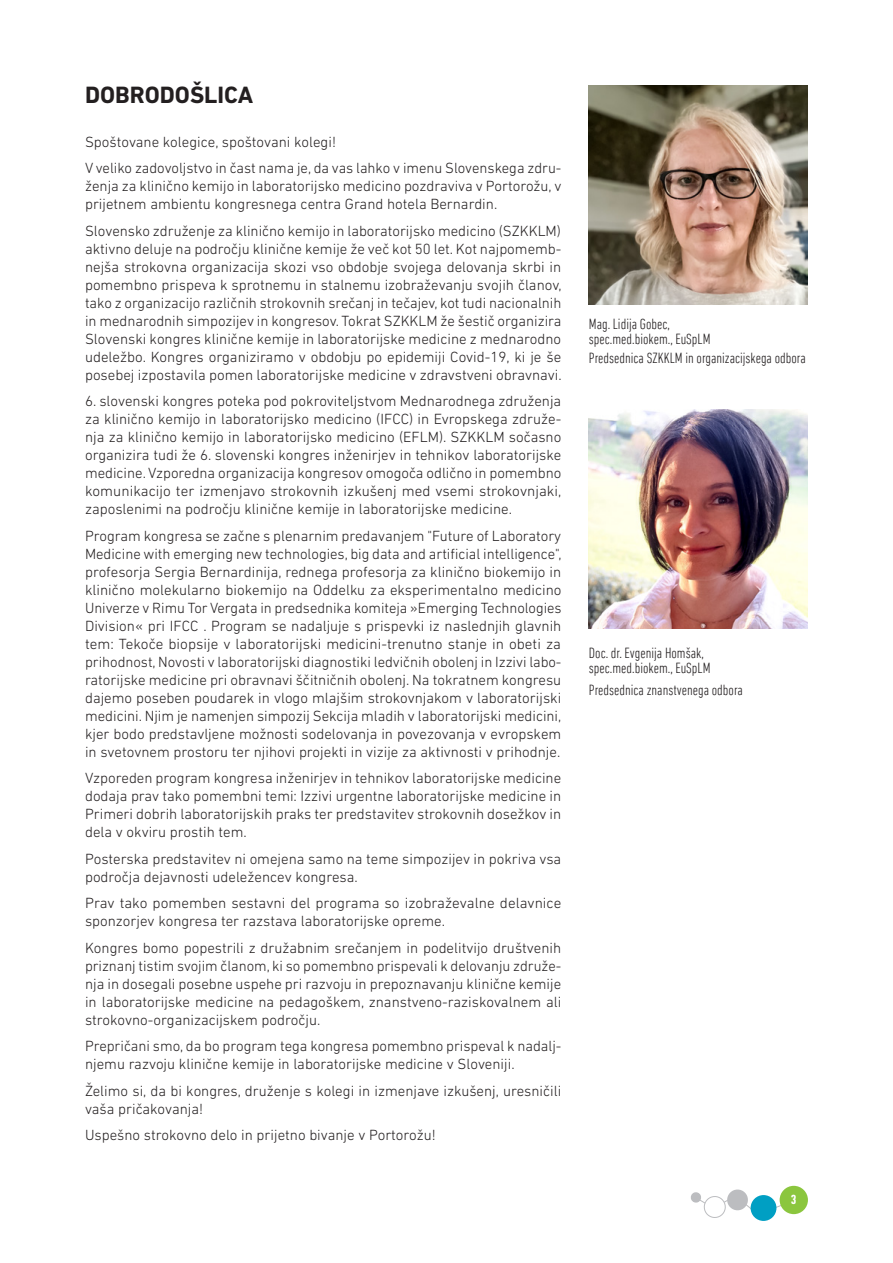
<style>
.page{position:relative;width:893px;height:1263px;background:#fff}
.page>*{position:absolute;margin:0;border:0;box-sizing:border-box;transform-origin:0 0}
._01_Naslov{font:700 24px "DIN Next LT Pro";color:#231f20}
.TXT_Uvodnik{font:300 15px/18px "DIN Next LT Pro";color:#231f20;text-align:justify}
.TXT_Uvodnik-2{font:300 condensed 15px/15px "DIN Next LT Pro";color:#231f20}
.t1{font:700 condensed 13.5px "DIN Next LT Pro";color:#fff}
</style>
<div class="page">
<svg style="left:691px;top:1189px;width:62px;height:29px"></svg>
<svg style="left:776px;top:1204px;width:7px;height:5px"></svg>
<div style="left:751px;top:1195px;width:25px;height:26px;background:#009fc3;border-radius:50%"></div>
<div style="left:780px;top:1186px;width:28px;height:28px;background:#8bc63e;border-radius:50%"></div>
<img style="left:589px;top:85px;width:219px;height:220px">
<img style="left:589px;top:409px;width:219px;height:219px">
<p class="_01_Naslov" style="left:85px;top:81px;width:170px">DOBRODOŠLICA</p>
<p class="TXT_Uvodnik" style="left:85px;top:132px;width:252px">Spoštovane kolegice, spoštovani kolegi!</p>
<p class="TXT_Uvodnik" style="left:85px;top:159px;width:478px">V veliko zadovoljstvo in čast nama je, da vas lahko v imenu Slovenskega zdru&shy;ženja za klinično kemijo in laboratorijsko medicino pozdraviva v Portorožu, v prijetnem ambientu kongresnega centra Grand hotela Bernardin.</p>
<p class="TXT_Uvodnik" style="left:85px;top:221px;width:478px">Slovensko združenje za klinično kemijo in laboratorijsko medicino (SZKKLM) aktivno deluje na področju klinične kemije že več kot 50 let. Kot najpomemb&shy;nejša strokovna organizacija skozi vso obdobje svojega delovanja skrbi in pomembno prispeva k sprotnemu in stalnemu izobraževanju svojih članov, tako z organizacijo različnih strokovnih srečanj in tečajev, kot tudi nacionalnih in mednarodnih simpozijev in kongresov. Tokrat SZKKLM že šestič organizira Slovenski kongres klinične kemije in laboratorijske medicine z mednarodno udeležbo. Kongres organiziramo v obdobju po epidemiji Covid-19, ki je še posebej izpostavila pomen laboratorijske medicine v zdravstveni obravnavi.</p>
<p class="TXT_Uvodnik" style="left:85px;top:392px;width:478px">6. slovenski kongres poteka pod pokroviteljstvom Mednarodnega združenja za klinično kemijo in laboratorijsko medicino (IFCC) in Evropskega združe&shy;nja za klinično kemijo in laboratorijsko medicino (EFLM). SZKKLM sočasno organizira tudi že 6. slovenski kongres inženirjev in tehnikov laboratorijske medicine. Vzporedna organizacija kongresov omogoča odlično in pomembno komunikacijo ter izmenjavo strokovnih izkušenj med vsemi strokovnjaki, zaposlenimi na področju klinične kemije in laboratorijske medicine.</p>
<p class="TXT_Uvodnik" style="left:85px;top:526px;width:478px">Program kongresa se začne s plenarnim predavanjem "Future of Laboratory Medicine with emerging new technologies, big data and artificial intelligence", profesorja Sergia Bernardinija, rednega profesorja za klinično biokemijo in klinično molekularno biokemijo na Oddelku za eksperimentalno medicino Univerze v Rimu Tor Vergata in predsednika komiteja »Emerging Technologies Division« pri IFCC . Program se nadaljuje s prispevki iz naslednjih glavnih tem: Tekoče biopsije v laboratorijski medicini-trenutno stanje in obeti za prihodnost, Novosti v laboratorijski diagnostiki ledvičnih obolenj in Izzivi labo&shy;ratorijske medicine pri obravnavi ščitničnih obolenj. Na tokratnem kongresu dajemo poseben poudarek in vlogo mlajšim strokovnjakom v laboratorijski medicini. Njim je namenjen simpozij Sekcija mladih v laboratorijski medicini, kjer bodo predstavljene možnosti sodelovanja in povezovanja v evropskem in svetovnem prostoru ter njihovi projekti in vizije za aktivnosti v prihodnje.</p>
<p class="TXT_Uvodnik" style="left:85px;top:769px;width:478px">Vzporeden program kongresa inženirjev in tehnikov laboratorijske medicine dodaja prav tako pomembni temi: Izzivi urgentne laboratorijske medicine in Primeri dobrih laboratorijskih praks ter predstavitev strokovnih dosežkov in dela v okviru prostih tem.</p>
<p class="TXT_Uvodnik" style="left:85px;top:849px;width:478px">Posterska predstavitev ni omejena samo na teme simpozijev in pokriva vsa področja dejavnosti udeležencev kongresa.</p>
<p class="TXT_Uvodnik" style="left:85px;top:894px;width:478px">Prav tako pomemben sestavni del programa so izobraževalne delavnice sponzorjev kongresa ter razstava laboratorijske opreme.</p>
<p class="TXT_Uvodnik" style="left:85px;top:938px;width:478px">Kongres bomo popestrili z družabnim srečanjem in podelitvijo društvenih priznanj tistim svojim članom, ki so pomembno prispevali k delovanju združe&shy;nja in dosegali posebne uspehe pri razvoju in prepoznavanju klinične kemije in laboratorijske medicine na pedagoškem, znanstveno-raziskovalnem ali strokovno-organizacijskem področju.</p>
<p class="TXT_Uvodnik" style="left:85px;top:1037px;width:478px">Prepričani smo, da bo program tega kongresa pomembno prispeval k nadalj&shy;njemu razvoju klinične kemije in laboratorijske medicine v Sloveniji.</p>
<p class="TXT_Uvodnik" style="left:85px;top:1081px;width:478px">Želimo si, da bi kongres, druženje s kolegi in izmenjave izkušenj, uresničili vaša pričakovanja!</p>
<p class="TXT_Uvodnik" style="left:85px;top:1126px;width:352px">Uspešno strokovno delo in prijetno bivanje v Portorožu!</p>
<p class="TXT_Uvodnik-2" style="left:589px;top:316px;width:123px">Mag. Lidija Gobec, spec.med.biokem., EuSpLM</p>
<p class="TXT_Uvodnik-2" style="left:589px;top:350px;width:218px">Predsednica SZKKLM in organizacijskega odbora</p>
<p class="TXT_Uvodnik-2" style="left:589px;top:645px;width:116px">Doc. dr. Evgenija Homšak,</p>
<p class="TXT_Uvodnik-2" style="left:589px;top:660px;width:123px">spec.med.biokem., EuSpLM</p>
<p class="TXT_Uvodnik-2" style="left:589px;top:682px;width:155px">Predsednica znanstvenega odbora</p>
<p class="t1" style="left:791px;top:1191px;width:7px">3</p>
</div>
